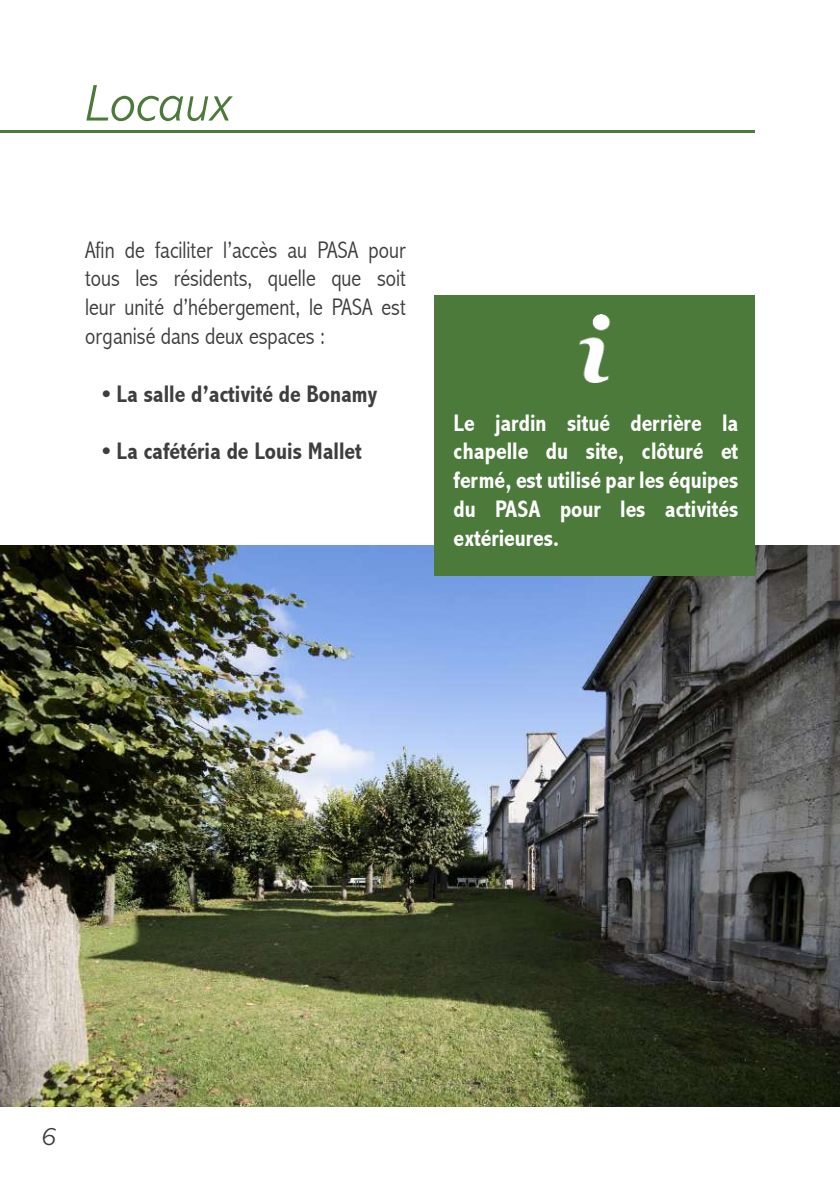
<style>
.page{position:relative;width:840px;height:1191px;background:#fff}
.page>*{position:absolute;margin:0;border:0;box-sizing:border-box;transform-origin:0 0}
.t1{font:italic 300 52px "Abadi MT Std";color:#4b7a3a}
.t2{font:italic 300 26px "Abadi MT Std";color:#3e3e3f}
.t3{font:300 condensed 24px/28.8px "Abadi";color:#3e3e3f;text-align:justify}
.t4{font:700 condensed 24px/28.8px "Abadi";color:#fff;text-align:justify}
.t5{font:700 condensed 24px "Abadi";color:#3e3e3f}
</style>
<div class="page">
<img style="left:0;top:545px;width:839px;height:561px">
<div style="left:434px;top:295px;width:320px;height:280px;background:#4b7a3a"></div>
<img style="left:579px;top:315px;width:32px;height:68px">
<hr style="left:0;top:130px;width:754px;height:3px;background:#4b7a3a">
<h1 class="t1" style="left:85px;top:75px;width:148px">Locaux</h1>
<p class="t3" style="left:85px;top:235px;width:322px">Afin de faciliter l’accès au PASA pour tous les résidents, quelle que soit leur unité d’hébergement, le PASA est organisé dans deux espaces :</p>
<p class="t5" style="left:102px;top:380px;width:276px">• La salle d’activité de Bonamy</p>
<p class="t5" style="left:102px;top:437px;width:261px">• La cafétéria de Louis Mallet</p>
<p class="t4" style="left:453px;top:408px;width:286px">Le jardin situé derrière la chapelle du site, clôturé et fermé, est utilisé par les équipes du PASA pour les activités extérieures.</p>
<p class="t2" style="left:41px;top:1122px;width:17px">6</p>
</div>
